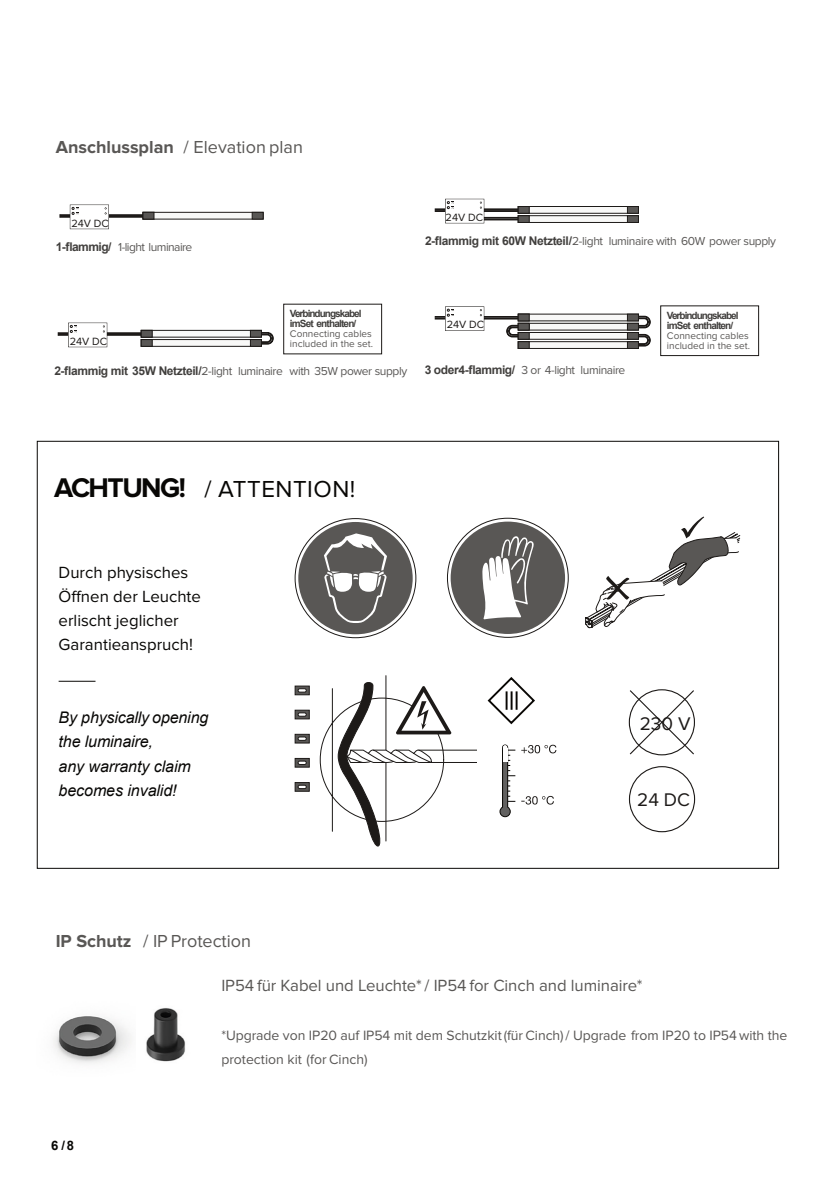
<style>
.page{position:relative;width:840px;height:1191px;background:#fff}
.page>*{position:absolute;margin:0;border:0;box-sizing:border-box;transform-origin:0 0}
.t1{font:24px "Proxima Nova";letter-spacing:.02em;color:#080705}
.t2{font:19px "Proxima Nova";color:#1d1a18}
.t3{font:18px "Proxima Nova";color:#595755}
.t4{font:16.8px/24.2px "Proxima Nova";color:#080705}
.t5{font:16.8px "Proxima Nova";letter-spacing:-.005em;color:#595755}
.t6{font:italic 16px/24.2px "Arial";letter-spacing:-.01em;color:#080705}
.t7{font:14px/24.2px "Proxima Nova";letter-spacing:-.005em;color:#595755}
.t8{font:700 13px "Arial";color:#080705}
.t9{font:12px "Proxima Nova";letter-spacing:-.035em;color:#595755}
.t10{font:10.8px "Proxima Nova";color:#1d1a18}
.t11{font:10px/10px "Proxima Nova";color:#595755}
.t12{font:700 10px/10px "Arial";letter-spacing:-.095em;color:#413f3d}
.s1{font-weight:700}
.s2{font-family:"Arial";font-weight:700;color:#413f3d}
.s3{font-weight:700;font-size:28px}
</style>
<div class="page">
<div style="left:60px;top:214px;width:92px;height:2px;border:1px solid #1d1a18"></div>
<div style="left:60px;top:216px;width:92px;height:1px;border:1px solid #1d1a18"></div>
<div style="left:143px;top:212px;width:120px;height:7px;background:#f8f8f7;border:1px solid #1d1a18"></div>
<div style="left:143px;top:212px;width:11px;height:7px;background:#595755;border:1px solid #1d1a18"></div>
<div style="left:252px;top:212px;width:11px;height:7px;background:#595755;border:1px solid #1d1a18"></div>
<svg style="left:70px;top:205px;width:39px;height:24px"></svg>
<div style="left:434px;top:209px;width:93px;height:1px;border:1px solid #1d1a18"></div>
<div style="left:434px;top:210px;width:93px;height:2px;border:1px solid #1d1a18"></div>
<div style="left:466px;top:217px;width:61px;height:1px;border:1px solid #1d1a18"></div>
<div style="left:466px;top:219px;width:61px;height:1px;border:1px solid #1d1a18"></div>
<div style="left:517px;top:206px;width:121px;height:7px;background:#f8f8f7;border:1px solid #1d1a18"></div>
<div style="left:517px;top:206px;width:12px;height:7px;background:#595755;border:1px solid #1d1a18"></div>
<div style="left:626px;top:206px;width:12px;height:7px;background:#595755;border:1px solid #1d1a18"></div>
<div style="left:518px;top:216px;width:120px;height:6px;background:#f8f8f7"></div>
<div style="left:517px;top:215px;width:121px;height:8px;border:1px solid #1d1a18"></div>
<div style="left:517px;top:215px;width:12px;height:8px;background:#595755;border:1px solid #1d1a18"></div>
<div style="left:626px;top:215px;width:12px;height:8px;background:#595755;border:1px solid #1d1a18"></div>
<svg style="left:445px;top:199px;width:39px;height:24px"></svg>
<svg style="left:585px;top:516px;width:155px;height:112px"></svg>
<svg style="left:447px;top:518px;width:120px;height:119px"></svg>
<div style="left:450px;top:521px;width:114px;height:113px;background:#595755;border-radius:50%"></div>
<svg style="left:482px;top:536px;width:52px;height:83px"></svg>
<svg style="left:295px;top:519px;width:120px;height:118px"></svg>
<div style="left:298px;top:522px;width:114px;height:112px;background:#595755;border-radius:50%"></div>
<svg style="left:324px;top:533px;width:63px;height:90px"></svg>
<svg style="left:319px;top:675px;width:237px;height:172px"></svg>
<div style="left:58px;top:332px;width:92px;height:2px;border:1px solid #1d1a18"></div>
<div style="left:58px;top:334px;width:92px;height:1px;border:1px solid #1d1a18"></div>
<svg style="left:255px;top:332px;width:18px;height:13px"></svg>
<div style="left:141px;top:330px;width:120px;height:7px;background:#f8f8f7;border:1px solid #1d1a18"></div>
<div style="left:141px;top:330px;width:11px;height:7px;background:#595755;border:1px solid #1d1a18"></div>
<div style="left:250px;top:330px;width:11px;height:7px;background:#595755;border:1px solid #1d1a18"></div>
<div style="left:141px;top:339px;width:120px;height:7px;background:#f8f8f7"></div>
<div style="left:141px;top:339px;width:120px;height:7px;border:1px solid #1d1a18"></div>
<div style="left:141px;top:339px;width:11px;height:7px;background:#595755;border:1px solid #1d1a18"></div>
<div style="left:250px;top:339px;width:11px;height:7px;background:#595755;border:1px solid #1d1a18"></div>
<svg style="left:68px;top:323px;width:39px;height:24px"></svg>
<div style="left:434px;top:316px;width:93px;height:1px;border:1px solid #1d1a18"></div>
<div style="left:434px;top:318px;width:93px;height:1px;border:1px solid #1d1a18"></div>
<svg style="left:631px;top:316px;width:19px;height:12px"></svg>
<svg style="left:631px;top:334px;width:19px;height:12px"></svg>
<svg style="left:506px;top:325px;width:18px;height:12px"></svg>
<div style="left:517px;top:314px;width:121px;height:7px;background:#f8f8f7"></div>
<div style="left:517px;top:314px;width:12px;height:7px;background:#595755;border:1px solid #1d1a18"></div>
<div style="left:626px;top:314px;width:12px;height:7px;background:#595755;border:1px solid #1d1a18"></div>
<div style="left:518px;top:323px;width:120px;height:7px;background:#f8f8f7"></div>
<div style="left:517px;top:323px;width:121px;height:7px;border:1px solid #1d1a18"></div>
<div style="left:518px;top:323px;width:11px;height:7px;background:#595755"></div>
<div style="left:517px;top:323px;width:12px;height:7px;border:1px solid #1d1a18"></div>
<div style="left:627px;top:323px;width:11px;height:7px;background:#595755"></div>
<div style="left:626px;top:323px;width:12px;height:7px;border:1px solid #1d1a18"></div>
<div style="left:517px;top:332px;width:121px;height:7px;background:#f8f8f7;border:1px solid #1d1a18"></div>
<div style="left:517px;top:332px;width:12px;height:7px;background:#595755;border:1px solid #1d1a18"></div>
<div style="left:626px;top:332px;width:12px;height:7px;background:#595755;border:1px solid #1d1a18"></div>
<div style="left:517px;top:341px;width:121px;height:8px;background:#f8f8f7;border:1px solid #1d1a18"></div>
<div style="left:517px;top:341px;width:12px;height:8px;background:#595755;border:1px solid #1d1a18"></div>
<div style="left:626px;top:341px;width:12px;height:8px;background:#595755;border:1px solid #1d1a18"></div>
<svg style="left:445px;top:306px;width:39px;height:25px"></svg>
<div style="left:628px;top:766px;width:66px;height:66px;border:1px solid #1d1a18;border-radius:50%"></div>
<svg style="left:628px;top:689px;width:66px;height:66px"></svg>
<svg style="left:294px;top:685px;width:15px;height:10px"></svg>
<svg style="left:297px;top:688px;width:9px;height:4px"></svg>
<svg style="left:294px;top:710px;width:15px;height:9px"></svg>
<svg style="left:297px;top:712px;width:9px;height:4px"></svg>
<svg style="left:294px;top:734px;width:15px;height:9px"></svg>
<svg style="left:297px;top:736px;width:9px;height:4px"></svg>
<svg style="left:294px;top:758px;width:15px;height:9px"></svg>
<div style="left:297px;top:760px;width:9px;height:5px;border:1px solid #1d1a18;border-radius:2px"></div>
<svg style="left:294px;top:782px;width:15px;height:9px"></svg>
<svg style="left:297px;top:785px;width:9px;height:4px"></svg>
<img style="left:53px;top:1008px;width:133px;height:55px">
<hr style="left:59px;top:681px;width:36px;height:1px;background:#080705">
<div style="left:660px;top:306px;width:98px;height:50px;border:1px solid #1d1a18"></div>
<h3 class="t3" style="left:56px;top:139px;width:249px"><span class="s1">Anschlussplan</span> / Elevation plan</h3>
<p class="t10" style="left:71px;top:218px;width:39px">24V DC</p>
<p class="t9" style="left:56px;top:241px;width:138px"><span class="s2">1-flammig/</span> 1-light luminaire</p>
<p class="t10" style="left:445px;top:212px;width:39px">24V DC</p>
<p class="t9" style="left:425px;top:235px;width:352px"><span class="s2">2-flammig mit 60W Netzteil/</span>2-light luminaire with 60W power supply</p>
<p class="t10" style="left:70px;top:336px;width:39px">24V DC</p>
<p class="t12" style="left:290px;top:310px;width:73px">Verbindungskabel imSet enthalten/</p>
<p class="t11" style="left:290px;top:329px;width:85px">Connecting cables included in the set.</p>
<p class="t9" style="left:54px;top:366px;width:354px"><span class="s2">2-flammig mit 35W Netzteil/</span>2-light luminaire with 35W power supply</p>
<p class="t10" style="left:446px;top:320px;width:39px">24V DC</p>
<p class="t9" style="left:424px;top:364px;width:202px"><span class="s2">3 oder4-flammig/</span> 3 or 4-light luminaire</p>
<p class="t12" style="left:666px;top:311px;width:73px">Verbindungskabel imSet enthalten/</p>
<p class="t11" style="left:666px;top:331px;width:85px">Connecting cables included in the set.</p>
<h1 class="t1" style="left:54px;top:478px;width:303px"><span class="s3">ACHTUNG!</span> / ATTENTION!</h1>
<h3 class="t4" style="left:59px;top:561px;width:144px">Durch physisches<br>Öffnen der Leuchte erlischt jeglicher<br>Garantieanspruch!</h3>
<h3 class="t6" style="left:59px;top:707px;width:151px">By physically opening the luminaire,<br>any warranty claim becomes invalid!</h3>
<h2 class="t2" style="left:639px;top:714px;width:52px">230 V</h2>
<h2 class="t2" style="left:637px;top:791px;width:54px">24 DC</h2>
<h3 class="t3" style="left:56px;top:932px;width:196px"><span class="s1">IP Schutz</span> / IP Protection</h3>
<p class="t8" style="left:51px;top:1140px;width:25px">6/8</p>
<h3 class="t5" style="left:221px;top:978px;width:422px">IP54 für Kabel und Leuchte* / IP54 for Cinch and luminaire*</h3>
<p class="t7" style="left:221px;top:1023px;width:567px">*Upgrade von IP20 auf IP54 mit dem Schutzkit(für Cinch)/ Upgrade from IP20 to IP54 with the protection kit (for Cinch)</p>
</div>
